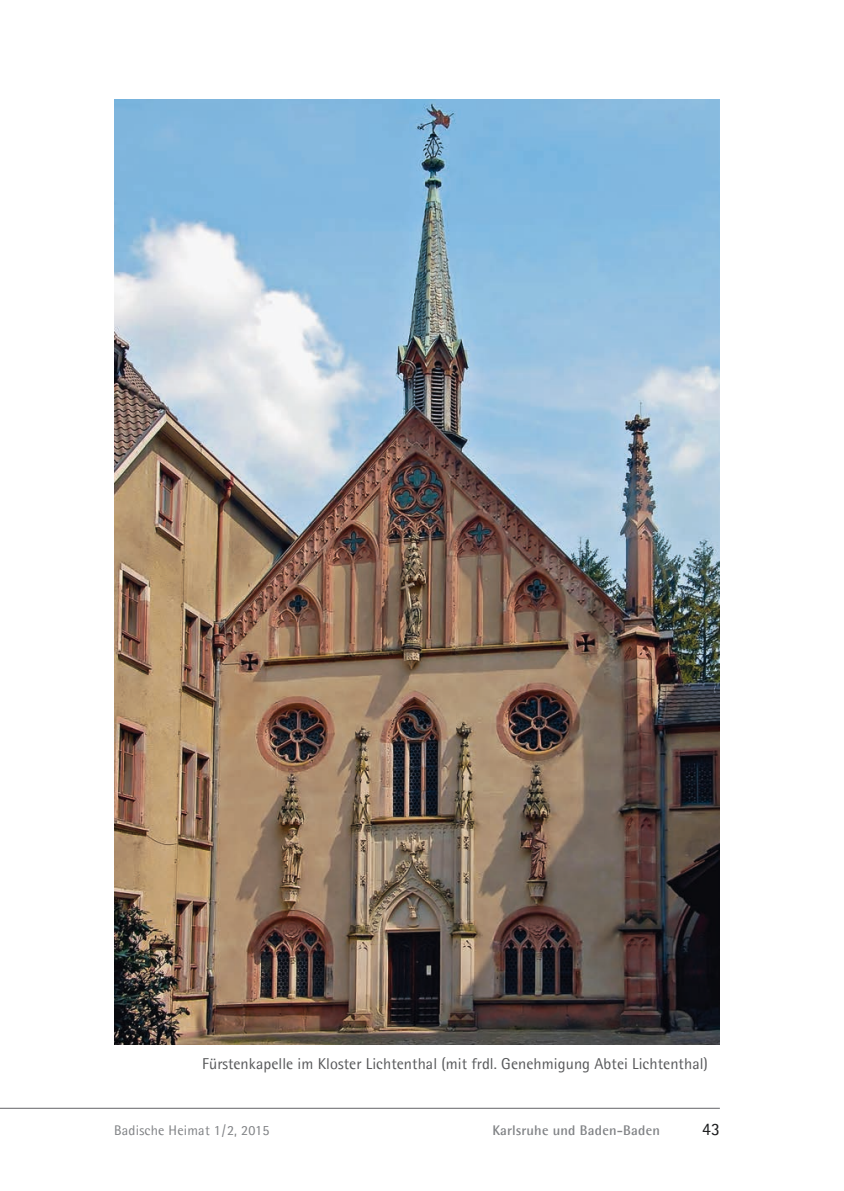
<style>
.page{position:relative;width:844px;height:1191px;background:#fff}
.page>*{position:absolute;margin:0;border:0;box-sizing:border-box;transform-origin:0 0}
.t1{font:17.5px "Agfa Rotis Semisans";color:#1d1e1f}
.t2{font:15.75px "Agfa Rotis Semisans";letter-spacing:.005em;color:#57585a}
.t3{font:700 14px "Agfa Rotis Semisans";letter-spacing:.015em;color:#808285}
.t4{font:14px "Agfa Rotis Semisans";letter-spacing:.015em;color:#808285}
</style>
<div class="page">
<hr style="left:0;top:1108px;width:719px;height:1px;background:#636366">
<img style="left:114px;top:99px;width:605px;height:945px">
<p class="t2" style="left:202px;top:1054px;width:507px">Fürstenkapelle im Kloster Lichtenthal (mit frdl. Genehmigung Abtei Lichtenthal)</p>
<p class="t4" style="left:114px;top:1121px;width:157px">Badische Heimat 1 / 2, 2015</p>
<p class="t3" style="left:492px;top:1121px;width:169px">Karlsruhe und Baden-Baden</p>
<p class="t1" style="left:702px;top:1118px;width:19px">43</p>
</div>
